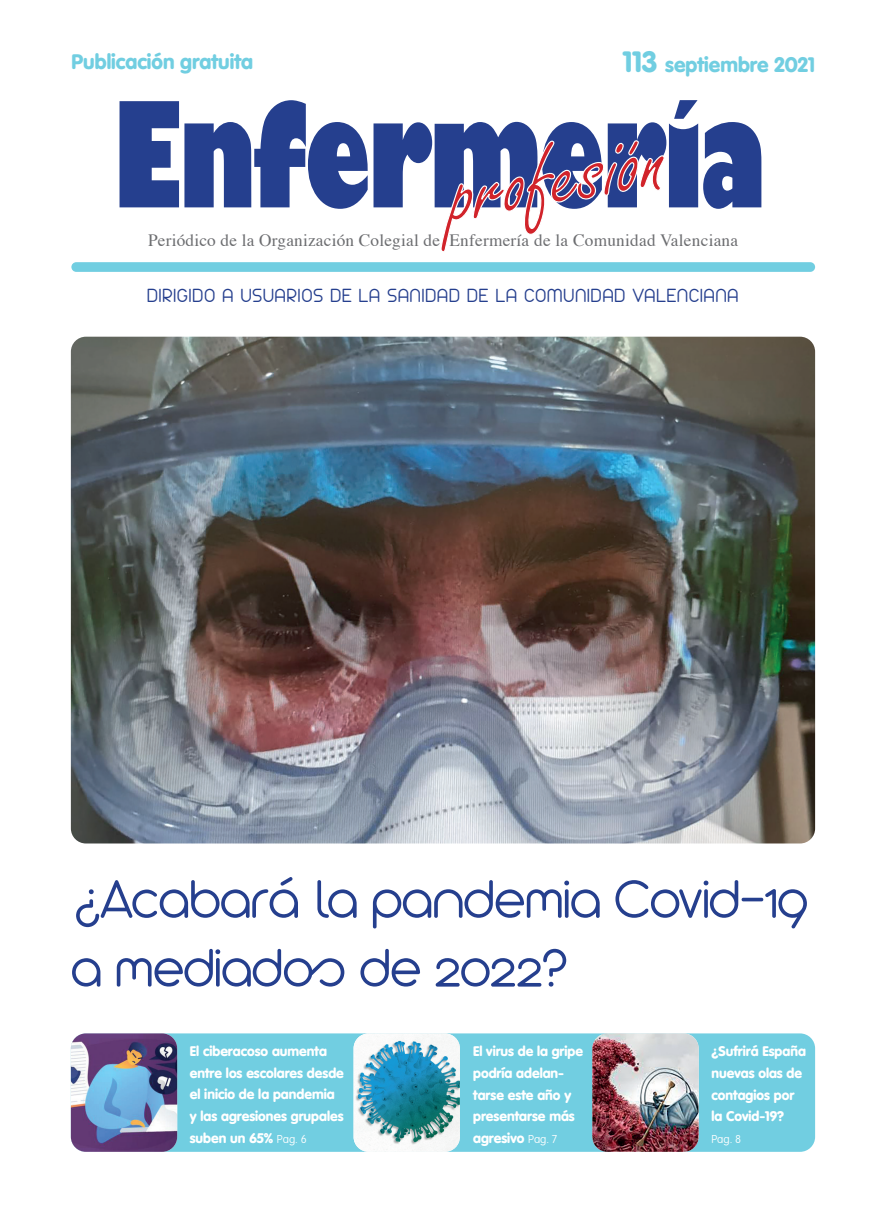
<style>
.page{position:relative;width:886px;height:1205px;background:#fff}
.page>*{position:absolute;margin:0;border:0;box-sizing:border-box;transform-origin:0 0}
.t1{font:300 58.75px/68.8px "Arista 2.0 Alternate";color:#253f8e}
.t2{font:300 20.75px "Arista 2.0";letter-spacing:.05em;color:#253f8e}
.t3{font:900 20.75px "VAG Rounded";color:#71cee1}
.t4{font:17.25px "Times";letter-spacing:.01em;color:#6c6d70}
.t5{font:900 13.75px/21.6px "VAG Rounded";color:#fff}
.t6{font:100 11.25px "VAG Rounded";color:#fff}
.s1{font-size:29px}
.s2{font-weight:100;font-size:11.25px}
</style>
<div class="page">
<div style="left:71px;top:1033px;width:744px;height:119px;background:#71cee1;border-radius:15px"></div>
<img style="left:71px;top:1033px;width:106px;height:119px">
<img style="left:354px;top:1033px;width:106px;height:119px">
<img style="left:592px;top:1033px;width:107px;height:119px">
<svg style="left:120px;top:100px;width:641px;height:109px;fill:#253f8e"></svg>
<svg style="left:440px;top:140px;width:225px;height:112px"></svg>
<div style="left:71px;top:262px;width:744px;height:10px;background:#71cee1;border-radius:5px"></div>
<img style="left:71px;top:337px;width:744px;height:506px">
<p class="t3" style="left:71px;top:49px;width:183px">Publicación gratuita</p>
<p class="t3" style="left:623px;top:52px;width:194px"><span class="s1">113</span> septiembre 2021</p>
<p class="t4" style="left:148px;top:224px;width:591px">Periódico de la Organización Colegial de Enfermería de la Comunidad Valenciana</p>
<p class="t2" style="left:147px;top:280px;width:593px">DIRIGIDO A USUARIOS DE LA SANIDAD DE LA COMUNIDAD VALENCIANA</p>
<p class="t1" style="left:71px;top:864px;width:738px">¿Acabará la pandemia Covid-19 a mediados de 2022?</p>
<p class="t5" style="left:190px;top:1041px;width:156px">El ciberacoso aumenta entre los escolares desde el inicio de la pandemia y las agresiones grupales suben un 65% <span class="s2">Pag. 6</span></p>
<p class="t5" style="left:473px;top:1041px;width:111px">El virus de la gripe podría adelan&shy;tarse este año y presentarse más agresivo <span class="s2">Pag. 7</span></p>
<p class="t5" style="left:711px;top:1041px;width:96px">¿Sufrirá España nuevas olas de contagios por la Covid-19?</p>
<p class="t6" style="left:711px;top:1132px;width:31px">Pag. 8</p>
</div>
